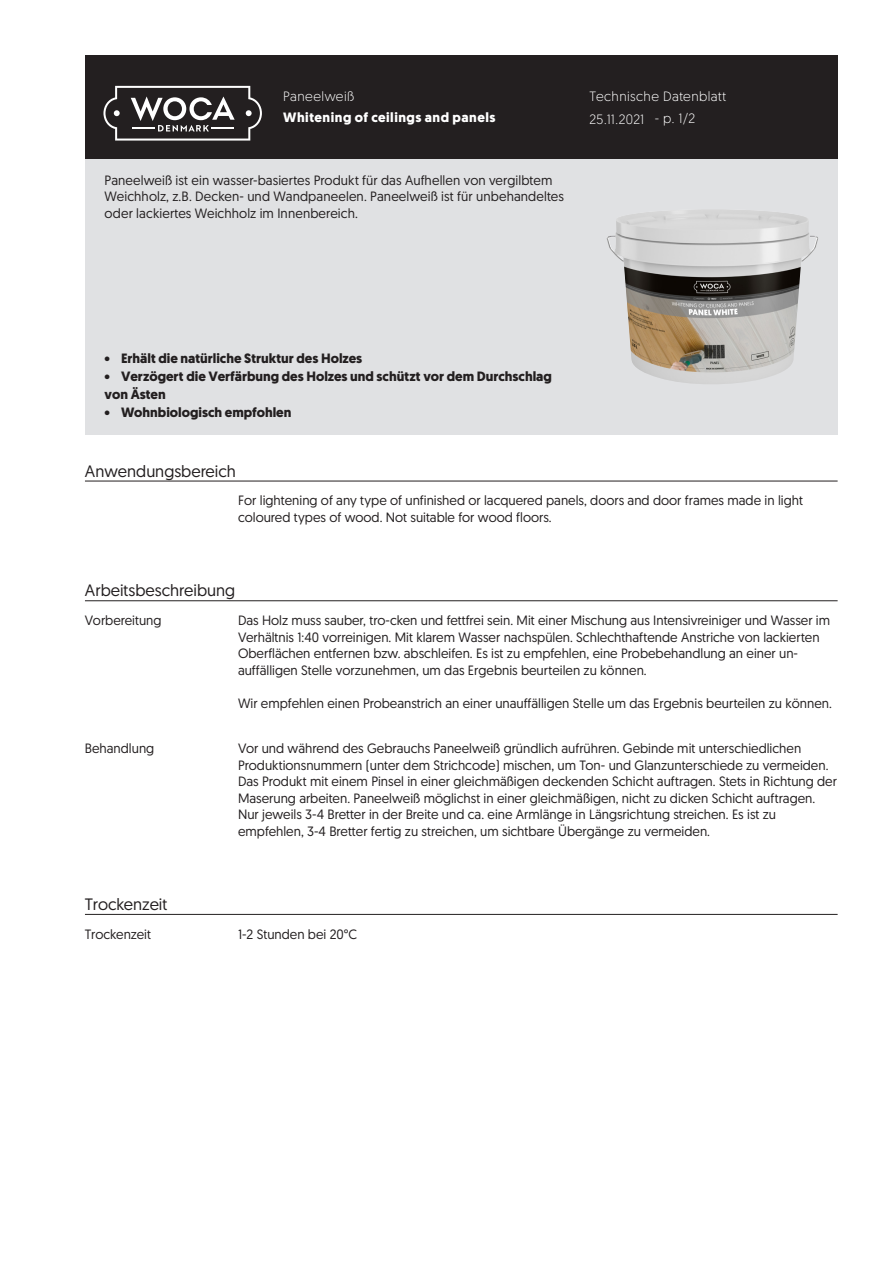
<style>
.page{position:relative;width:893px;height:1263px;background:#fff}
.page>*{position:absolute;margin:0;border:0;box-sizing:border-box;transform-origin:0 0}
.skyBodyHdn{font:16.5px "Geomanist";color:#231f20}
.skyBodyTxt{font:13.5px/16.5px "Geomanist";color:#231f20}
.skyRegularTxtBodytex{font:13.5px/16.5px "Geomanist";letter-spacing:.01em;color:#231f20}
.skyBulletBodytext{font:700 13.5px/18px "Geomanist";color:#231f20}
.skyWhiteHdnBodytext{font:300 13.5px "Geomanist";letter-spacing:.03em;color:#fff}
.skyBodyCap{font:13.5px "Geomanist";color:#231f20}
.skyWhiteBoldHdnBodyt{font:700 13.5px "Geomanist";letter-spacing:.04em;color:#fff}
</style>
<div class="page">
<div style="left:85px;top:159px;width:753px;height:276px;background:#e0e1e3"></div>
<div style="left:85px;top:55px;width:753px;height:104px;background:#231f20"></div>
<hr style="left:85px;top:481px;width:753px;height:1px;background:#231f20">
<hr style="left:85px;top:600px;width:753px;height:1px;background:#231f20">
<hr style="left:85px;top:914px;width:753px;height:1px;background:#231f20">
<img style="left:607px;top:210px;width:211px;height:174px">
<svg style="left:103px;top:86px;width:159px;height:55px"></svg>
<p class="skyWhiteHdnBodytext" style="left:283px;top:87px;width:73px">Paneelweiß</p>
<p class="skyWhiteBoldHdnBodyt" style="left:283px;top:108px;width:214px">Whitening of ceilings and panels</p>
<p class="skyRegularTxtBodytex" style="left:105px;top:171px;width:461px">Paneelweiß ist ein wasser-basiertes Produkt für das Aufhellen von vergilbtem<br>Weichholz, z.B. Decken- und Wandpaneelen. Paneelweiß ist für unbehandeltes oder lackiertes Weichholz im Innenbereich.</p>
<p class="skyWhiteHdnBodytext" style="left:590px;top:87px;width:138px">Technische Datenblatt</p>
<p class="skyWhiteHdnBodytext" style="left:655px;top:110px;width:42px">- p. 1/2</p>
<p class="skyWhiteHdnBodytext" style="left:590px;top:110px;width:56px">25.11.2021</p>
<p class="skyBulletBodytext" style="left:105px;top:350px;width:259px">• Erhält die natürliche Struktur des Holzes</p>
<p class="skyBulletBodytext" style="left:105px;top:368px;width:449px">• Verzögert die Verfärbung des Holzes und schützt vor dem Durchschlag von Ästen</p>
<p class="skyBulletBodytext" style="left:105px;top:404px;width:188px">• Wohnbiologisch empfohlen</p>
<p class="skyBodyHdn" style="left:85px;top:460px;width:153px">Anwendungsbereich</p>
<p class="skyBodyTxt" style="left:238px;top:492px;width:566px">For lightening of any type of unfinished or lacquered panels, doors and door frames made in light coloured types of wood. Not suitable for wood floors.</p>
<p class="skyBodyHdn" style="left:85px;top:580px;width:152px">Arbeitsbeschreibung</p>
<p class="skyBodyCap" style="left:85px;top:612px;width:78px">Vorbereitung</p>
<p class="skyBodyTxt" style="left:238px;top:612px;width:594px">Das Holz muss sauber, tro-cken und fettfrei sein. Mit einer Mischung aus Intensivreiniger und Wasser im Verhältnis 1:40 vorreinigen. Mit klarem Wasser nachspülen. Schlechthaftende Anstriche von lackierten Oberflächen entfernen bzw. abschleifen. Es ist zu empfehlen, eine Probebehandlung an einer un&shy;auffälligen Stelle vorzunehmen, um das Ergebnis beurteilen zu können.</p>
<p class="skyBodyTxt" style="left:238px;top:694px;width:595px">Wir empfehlen einen Probeanstrich an einer unauffälligen Stelle um das Ergebnis beurteilen zu können.</p>
<p class="skyBodyCap" style="left:85px;top:740px;width:71px">Behandlung</p>
<p class="skyBodyTxt" style="left:238px;top:740px;width:600px">Vor und wä hrend des Gebrauchs Paneelweiß grü ndlich aufrü hren. Gebinde mit unterschiedlichen Produktionsnummern (unter dem Strichcode) mischen, um Ton- und Glanzunterschiede zu vermeiden.<br>Das Produkt mit einem Pinsel in einer gleichmäßigen deckenden Schicht auftragen. Stets in Richtung der Maserung arbeiten. Paneelweiß möglichst in einer gleichmäßigen, nicht zu dicken Schicht auftragen.<br>Nur jeweils 3-4 Bretter in der Breite und ca. eine Armlä nge in Lä ngsrichtung streichen. Es ist zu empfehlen, 3-4 Bretter fertig zu streichen, um sichtbare Übergä nge zu vermeiden.</p>
<p class="skyBodyHdn" style="left:85px;top:893px;width:84px">Trockenzeit</p>
<p class="skyBodyCap" style="left:85px;top:925px;width:68px">Trockenzeit</p>
<p class="skyBodyTxt" style="left:238px;top:925px;width:121px">1-2 Stunden bei 20°C</p>
</div>
